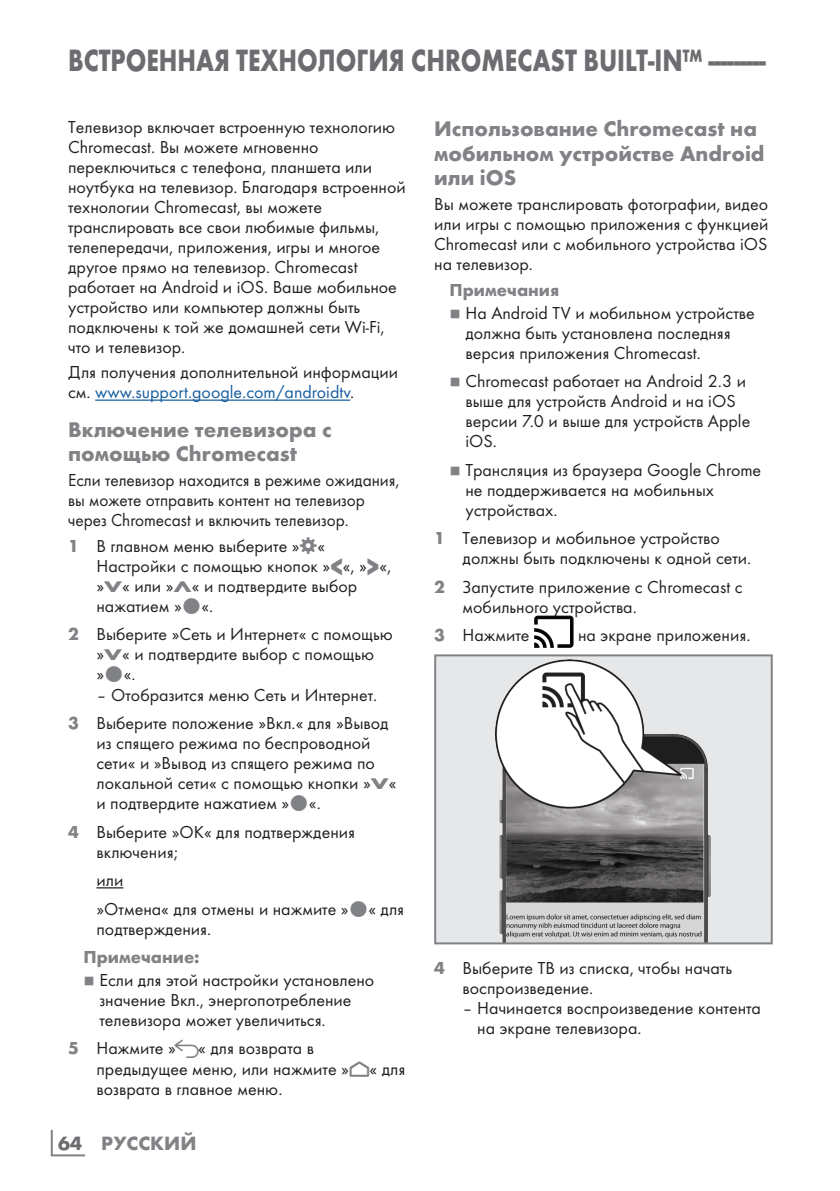
<style>
.page{position:relative;width:840px;height:1191px;background:#fff}
.page>*{position:absolute;margin:0;border:0;box-sizing:border-box;transform-origin:0 0}
.t1{font:700 32px "Futura TOT";color:#6c6d70;scale:.79 1}
.t2{font:700 22px/24px "Futura TOT";color:#808285}
.t3{font:700 20px "Futura TOT";color:#808285}
.t4{font:18px/20px "Futura TOT Boo";color:#231f20}
.t5{font:18px/20px "Futura TOT Boo";color:#231f20;scale:.96 1}
.t6{font:700 18px "Futura TOT";color:#808285}
.t7{font:8px "Grund Son Se";color:#808285}
.s1{color:#175d9e}
.s2{font-family:"Futura TOT";font-weight:700;color:#808285}
.s3{font-family:"Futura TOT";font-weight:700;font-size:27.2px;color:#808285}
.s4{font-family:"Futura TOT";font-weight:700;font-size:16px;color:#808285}
.s5{font-family:"Arcelik TS9 Android";font-size:20px;color:#808285}
.s6{font-family:"Arcelik TS9 Android";font-size:24px;color:#808285}
.s7{color:#6c6d70}
</style>
<div class="page">
<hr style="left:51px;top:1129px;width:2px;height:26px;background:#808285">
<hr style="left:51px;top:1154px;width:34px;height:2px;background:#808285">
<hr style="left:95px;top:399px;width:255px;height:2px;background:#175d9e">
<svg style="left:96px;top:887px;width:27px;height:1px"></svg>
<svg style="left:534px;top:615px;width:39px;height:33px"></svg>
<div style="left:435px;top:655px;width:336px;height:288px;background:#e6e7e9"></div>
<img style="left:495px;top:659px;width:215px;height:282px">
<div style="left:434px;top:654px;width:338px;height:290px;border:2px solid #808285"></div>
<h1 class="t1" style="left:68px;top:40px;width:884px">ВСТРОЕННАЯ ТЕХНОЛОГИЯ CHROMECAST BUILT-IN™----------</h1>
<p class="t4" style="left:68px;top:116px;width:339px">Телевизор включает встроенную технологию Chromecast. Вы можете мгновенно переключиться с телефона, планшета или ноутбука на телевизор. Благодаря встроенной технологии Chromecast, вы можете транслировать все свои любимые фильмы, телепередачи, приложения, игры и многое другое прямо на телевизор. Chromecast работает на Android и iOS. Ваше мобильное устройство или компьютер должны быть подключены к той же домашней сети Wi-Fi, что и телевизор.</p>
<p class="t4" style="left:68px;top:362px;width:331px">Для получения дополнительной информации см. <span class="s1">www.support.google.com/androidtv</span>.</p>
<p class="t2" style="left:68px;top:417px;width:265px">Включение телевизора с помощью Chromecast</p>
<p class="t5" style="left:68px;top:470px;width:346px">Если телевизор находится в режиме ожидания, вы можете отправить контент на телевизор через Chromecast и включить телевизор.</p>
<p class="t4" style="left:96px;top:536px;width:296px;text-indent:-28px"><span class="s2">1</span> В главном меню выберите » «<br>Настройки с помощью кнопок »<span class="s3">&lt;</span>«, »<span class="s3">&gt;</span>«, »<span class="s4">V</span>« или »<span class="s4">Λ</span>« и подтвердите выбор нажатием » «.</p>
<p class="t4" style="left:96px;top:624px;width:298px;text-indent:-28px"><span class="s2">2</span> Выберите »Сеть и Интернет« с помощью »<span class="s4">V</span>« и подтвердите выбор с помощью<br>» «.</p>
<p class="t4" style="left:68px;top:680px;width:322px;line-height:28.6px;text-indent:28px">– Отобразится меню Сеть и Интернет.<br><span class="s2">3</span> Выберите положение »Вкл.« для »Вывод</p>
<p class="t4" style="left:96px;top:733px;width:301px">из спящего режима по беспроводной сети« и »Вывод из спящего режима по локальной сети« с помощью кнопки »<span class="s4">V</span>« и подтвердите нажатием » «.</p>
<p class="t4" style="left:96px;top:821px;width:260px;text-indent:-28px"><span class="s2">4</span> Выберите »OK« для подтверждения включения;</p>
<p class="t4" style="left:96px;top:865px;width:309px;line-height:28.6px">или<br>»Отмена« для отмены и нажмите » « для</p>
<p class="t4" style="left:96px;top:918px;width:116px">подтверждения.</p>
<p class="t6" style="left:83px;top:946px;width:118px">Примечание:</p>
<p class="t7" style="left:83px;top:976px;width:13px">7</p>
<p class="t4" style="left:99px;top:969px;width:276px">Если для этой настройки установлено значение Вкл., энергопотребление телевизора может увеличиться.</p>
<p class="t4" style="left:96px;top:1038px;width:310px;text-indent:-28px"><span class="s2">5</span> Нажмите » <span class="s5">r</span>« для возврата в предыдущее меню, или нажмите »<span class="s6">p</span>« для возврата в главное меню.</p>
<p class="t3" style="left:58px;top:1131px;width:140px"><span class="s7">64</span> РУССКИЙ</p>
<p class="t2" style="left:434px;top:117px;width:332px">Использование Chromecast на мобильном устройстве Android или iOS</p>
<p class="t4" style="left:434px;top:194px;width:335px;text-align:justify">Вы можете транслировать фотографии, видео или игры с помощью приложения с функцией Chromecast или с мобильного устройства iOS на телевизор.</p>
<p class="t6" style="left:449px;top:279px;width:111px">Примечания</p>
<p class="t7" style="left:449px;top:309px;width:13px">7</p>
<p class="t4" style="left:465px;top:303px;width:291px">На Android TV и мобильном устройстве должна быть установлена последняя версия приложения Chromecast.</p>
<p class="t7" style="left:449px;top:378px;width:13px">7</p>
<p class="t4" style="left:465px;top:371px;width:286px">Chromecast работает на Android 2.3 и выше для устройств Android и на iOS версии 7.0 и выше для устройств Apple iOS.</p>
<p class="t7" style="left:449px;top:466px;width:13px">7</p>
<p class="t4" style="left:465px;top:460px;width:297px">Трансляция из браузера Google Chrome не поддерживается на мобильных устройствах.</p>
<p class="t4" style="left:462px;top:528px;width:290px;text-indent:-28px"><span class="s2">1</span> Телевизор и мобильное устройство должны быть подключены к одной сети.</p>
<p class="t4" style="left:462px;top:577px;width:281px;text-indent:-28px"><span class="s2">2</span> Запустите приложение с Chromecast с мобильного устройства.</p>
<p class="t4" style="left:434px;top:625px;width:97px"><span class="s2">3</span> Нажмите</p>
<p class="t4" style="left:577px;top:625px;width:174px">на экране приложения.</p>
<p class="t4" style="left:462px;top:958px;width:271px;text-indent:-28px"><span class="s2">4</span> Выберите ТВ из списка, чтобы начать воспроизведение.</p>
<p class="t4" style="left:477px;top:998px;width:285px;text-indent:-15px">– Начинается воспроизведение контента на экране телевизора.</p>
</div>
